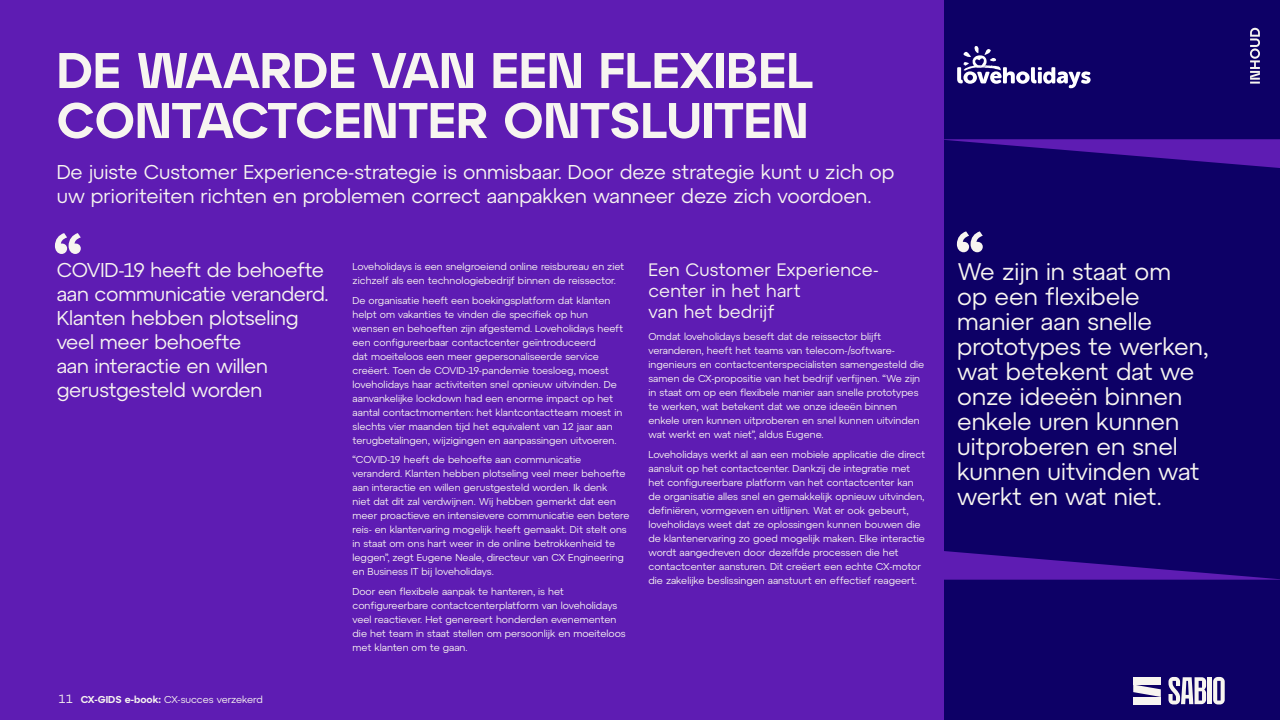
<style>
.page{position:relative;width:1280px;height:720px;background:#5e1cb3}
.page>*{position:absolute;margin:0;border:0;box-sizing:border-box;transform-origin:0 0}
.t1{font:600 50px/50px "Atyp BL Display";color:#f7f5f0}
.t2{font:24px/25px "Atyp BL Text";color:#f7f5f0}
.t3{font:20px/24px "Atyp BL Text";letter-spacing:-.01em;color:#f7f5f0}
.t4{font:18px/21px "Atyp BL Text";letter-spacing:.01em;color:#f7f5f0}
.t5{font:10px/14px "Atyp BL Text";color:#f7f5f0}
.s1{font-size:12px}
.s2{font-family:"Atyp BL Display";font-weight:600}
</style>
<div class="page">
<div style="left:944px;top:0;width:336px;height:720px;background:#0d0066"></div>
<svg style="left:957px;top:46px;width:133px;height:43px"></svg>
<div style="left:1133px;top:677px;width:28px;height:8px;background:#f7f5f0"></div>
<div style="left:1133px;top:697px;width:28px;height:8px;background:#f7f5f0"></div>
<svg style="left:1133px;top:685px;width:28px;height:12px"></svg>
<svg style="left:1213px;top:677px;width:12px;height:27px"></svg>
<div style="left:1207px;top:677px;width:5px;height:27px;background:#f7f5f0"></div>
<svg style="left:1168px;top:677px;width:38px;height:27px"></svg>
<svg style="left:944px;top:139px;width:336px;height:29px"></svg>
<svg style="left:944px;top:551px;width:336px;height:29px"></svg>
<svg style="left:1250px;top:28px;width:10px;height:56px"></svg>
<svg style="left:55px;top:233px;width:26px;height:21px"></svg>
<svg style="left:957px;top:231px;width:26px;height:21px"></svg>
<h1 class="t1" style="left:57px;top:44px;width:758px">DE WAARDE VAN EEN FLEXIBEL<br>CONTACTCENTER ONTSLUITEN</h1>
<h3 class="t3" style="left:57px;top:160px;width:839px">De juiste Customer Experience-strategie is onmisbaar. Door deze strategie kunt u zich op uw prioriteiten richten en problemen correct aanpakken wanneer deze zich voordoen.</h3>
<h3 class="t3" style="left:57px;top:258px;width:274px">COVID-19 heeft de behoefte aan communicatie veranderd.<br>Klanten hebben plotseling veel meer behoefte<br>aan interactie en willen gerustgesteld worden</h3>
<h2 class="t2" style="left:957px;top:259px;width:252px">We zijn in staat om<br>op een flexibele manier aan snelle prototypes te werken, wat betekent dat we onze ideeën binnen enkele uren kunnen uitproberen en snel kunnen uitvinden wat werkt en wat niet.</h2>
<p class="t5" style="left:353px;top:259px;width:273px">Loveholidays is een snelgroeiend online reisbureau en ziet zichzelf als een technologiebedrijf binnen de reissector.</p>
<p class="t5" style="left:353px;top:293px;width:272px">De organisatie heeft een boekingsplatform dat klanten helpt om vakanties te vinden die specifiek op hun wensen en behoeften zijn afgestemd. Loveholidays heeft een configureerbaar contactcenter geïntroduceerd<br>dat moeiteloos een meer gepersonaliseerde service creëert. Toen de COVID-19-pandemie toesloeg, moest loveholidays haar activiteiten snel opnieuw uitvinden. De aanvankelijke lockdown had een enorme impact op het aantal contactmomenten: het klantcontactteam moest in slechts vier maanden tijd het equivalent van 12 jaar aan terugbetalingen, wijzigingen en aanpassingen uitvoeren.</p>
<p class="t5" style="left:353px;top:453px;width:278px">“COVID-19 heeft de behoefte aan communicatie veranderd. Klanten hebben plotseling veel meer behoefte aan interactie en willen gerustgesteld worden. Ik denk<br>niet dat dit zal verdwijnen. Wij hebben gemerkt dat een meer proactieve en intensievere communicatie een betere reis- en klantervaring mogelijk heeft gemaakt. Dit stelt ons in staat om ons hart weer in de online betrokkenheid te leggen”, zegt Eugene Neale, directeur van CX Engineering en Business IT bij loveholidays.</p>
<p class="t5" style="left:353px;top:584px;width:275px">Door een flexibele aanpak te hanteren, is het configureerbare contactcenterplatform van loveholidays veel reactiever. Het genereert honderden evenementen die het team in staat stellen om persoonlijk en moeiteloos met klanten om te gaan.</p>
<h3 class="t4" style="left:648px;top:259px;width:232px">Een Customer Experience&shy;center in het hart<br>van het bedrijf</h3>
<p class="t5" style="left:648px;top:330px;width:277px">Omdat loveholidays beseft dat de reissector blijft veranderen, heeft het teams van telecom-/software&shy;ingenieurs en contactcenterspecialisten samengesteld die samen de CX-propositie van het bedrijf verfijnen. “We zijn in staat om op een flexibele manier aan snelle prototypes te werken, wat betekent dat we onze ideeën binnen enkele uren kunnen uitproberen en snel kunnen uitvinden wat werkt en wat niet”, aldus Eugene.</p>
<p class="t5" style="left:648px;top:447px;width:278px">Loveholidays werkt al aan een mobiele applicatie die direct aansluit op het contactcenter. Dankzij de integratie met het configureerbare platform van het contactcenter kan de organisatie alles snel en gemakkelijk opnieuw uitvinden, definiëren, vormgeven en uitlijnen. Wat er ook gebeurt, loveholidays weet dat ze oplossingen kunnen bouwen die de klantenervaring zo goed mogelijk maken. Elke interactie wordt aangedreven door dezelfde processen die het contactcenter aansturen. Dit creëert een echte CX-motor die zakelijke beslissingen aanstuurt en effectief reageert.</p>
<p class="t5" style="left:59px;top:692px;width:205px"><span class="s1">11</span> <span class="s2">CX-GIDS e-book:</span> CX-succes verzekerd</p>
</div>
